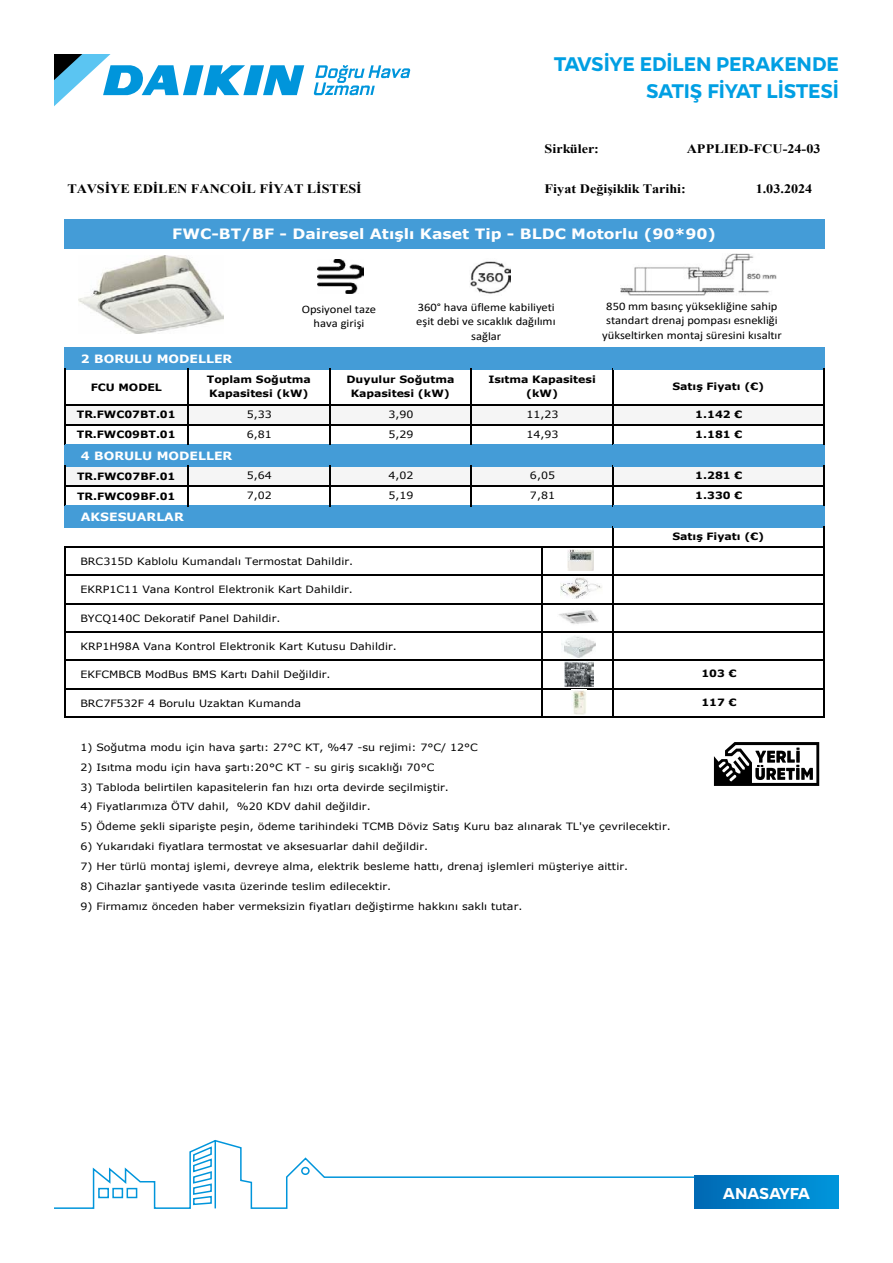
<style>
.page{position:relative;width:893px;height:1263px;background:#fff}
.page>*{position:absolute;margin:0;border:0;box-sizing:border-box;transform-origin:0 0}
.t1{font:600 22.5px/27px "Gentona";letter-spacing:-.02em;color:#009fe3;text-align:right}
.t2{font:600 18px "Gentona";letter-spacing:-.025em;color:#fff}
.t3{font:700 14.25px "Verdana";color:#fff;scale:1.1 1}
.t4{font:700 12.9px "Times New Roman";color:#000;scale:1.1 1}
.t5{font:11.55px/14.1px "Calibri";letter-spacing:-.005em;color:#000;scale:1.1 1}
.t6{font:11.4px/14.1px "Calibri";letter-spacing:-.005em;color:#000;text-align:center;scale:1.1 1}
.t7{font:700 11.4px "Verdana";color:#fff;scale:1.1 1}
.t8{font:10.05px "Verdana";letter-spacing:.005em;color:#000;scale:1.1 1}
.t9{font:700 10.05px/13.6px "Verdana";color:#000;scale:1.1 1}
</style>
<div class="page">
<div style="left:694px;top:1176px;width:145px;height:33px;background:linear-gradient(to right,#0069b3,#0097dc)"></div>
<svg style="left:54px;top:1140px;width:642px;height:69px"></svg>
<svg style="left:314px;top:65px;width:96px;height:30px"></svg>
<svg style="left:54px;top:54px;width:250px;height:52px"></svg>
<div style="left:65px;top:220px;width:759px;height:28px;background:#449cd7"></div>
<div style="left:65px;top:348px;width:759px;height:21px;background:#449cd7"></div>
<div style="left:65px;top:404px;width:759px;height:21px;background:#f5f5f5"></div>
<div style="left:65px;top:444px;width:759px;height:22px;background:#449cd7"></div>
<div style="left:65px;top:466px;width:759px;height:20px;background:#f5f5f5"></div>
<div style="left:65px;top:506px;width:759px;height:21px;background:#449cd7"></div>
<hr style="left:64px;top:219px;width:1px;height:30px;background:#449cd7">
<hr style="left:823px;top:221px;width:2px;height:28px;background:#449cd7">
<svg style="left:64px;top:347px;width:1px;height:22px"></svg>
<hr style="left:65px;top:369px;width:122px;height:1px;background:#449cd7">
<hr style="left:189px;top:369px;width:140px;height:1px;background:#449cd7">
<hr style="left:330px;top:369px;width:140px;height:1px;background:#449cd7">
<hr style="left:472px;top:369px;width:140px;height:1px;background:#449cd7">
<hr style="left:823px;top:349px;width:2px;height:20px;background:#449cd7">
<hr style="left:64px;top:369px;width:1px;height:76px;background:#000">
<hr style="left:823px;top:369px;width:2px;height:76px;background:#000">
<svg style="left:64px;top:445px;width:1px;height:20px"></svg>
<hr style="left:187px;top:369px;width:2px;height:76px;background:#000">
<hr style="left:329px;top:369px;width:1px;height:76px;background:#000">
<hr style="left:470px;top:369px;width:2px;height:76px;background:#000">
<hr style="left:612px;top:369px;width:1px;height:76px;background:#000">
<hr style="left:823px;top:445px;width:2px;height:20px;background:#449cd7">
<hr style="left:64px;top:465px;width:1px;height:41px;background:#000">
<hr style="left:65px;top:505px;width:122px;height:1px;background:#449cd7">
<hr style="left:189px;top:505px;width:140px;height:1px;background:#449cd7">
<hr style="left:330px;top:505px;width:140px;height:1px;background:#449cd7">
<hr style="left:472px;top:505px;width:140px;height:1px;background:#449cd7">
<hr style="left:823px;top:465px;width:2px;height:41px;background:#000">
<hr style="left:65px;top:526px;width:547px;height:2px;background:#449cd7">
<hr style="left:612px;top:465px;width:1px;height:41px;background:#000">
<hr style="left:823px;top:506px;width:2px;height:20px;background:#449cd7">
<svg style="left:64px;top:506px;width:1px;height:22px"></svg>
<hr style="left:65px;top:546px;width:406px;height:2px;background:#000">
<hr style="left:65px;top:575px;width:406px;height:1px;background:#000">
<hr style="left:65px;top:603px;width:406px;height:1px;background:#000">
<hr style="left:65px;top:631px;width:406px;height:2px;background:#000">
<hr style="left:65px;top:659px;width:406px;height:2px;background:#000">
<hr style="left:65px;top:688px;width:123px;height:1px;background:#000">
<hr style="left:65px;top:716px;width:123px;height:1px;background:#000">
<hr style="left:64px;top:546px;width:1px;height:171px;background:#000">
<hr style="left:823px;top:526px;width:2px;height:191px;background:#000">
<hr style="left:187px;top:465px;width:2px;height:41px;background:#000">
<hr style="left:329px;top:465px;width:1px;height:41px;background:#000">
<hr style="left:470px;top:465px;width:2px;height:41px;background:#000">
<hr style="left:612px;top:526px;width:1px;height:191px;background:#000">
<hr style="left:541px;top:548px;width:2px;height:169px;background:#000">
<hr style="left:65px;top:219px;width:760px;height:2px;background:#449cd7">
<hr style="left:65px;top:248px;width:760px;height:1px;background:#449cd7">
<hr style="left:65px;top:347px;width:760px;height:2px;background:#449cd7">
<hr style="left:613px;top:369px;width:210px;height:1px;background:#449cd7">
<hr style="left:65px;top:404px;width:760px;height:1px;background:#000">
<hr style="left:65px;top:424px;width:760px;height:1px;background:#000">
<hr style="left:65px;top:485px;width:760px;height:1px;background:#000">
<hr style="left:613px;top:505px;width:210px;height:1px;background:#449cd7">
<hr style="left:613px;top:526px;width:210px;height:2px;background:#449cd7">
<hr style="left:471px;top:546px;width:354px;height:2px;background:#000">
<hr style="left:471px;top:575px;width:354px;height:1px;background:#000">
<hr style="left:471px;top:603px;width:354px;height:1px;background:#000">
<hr style="left:471px;top:631px;width:354px;height:2px;background:#000">
<hr style="left:471px;top:659px;width:354px;height:2px;background:#000">
<hr style="left:188px;top:688px;width:637px;height:1px;background:#000">
<hr style="left:188px;top:716px;width:637px;height:1px;background:#000">
<img style="left:78px;top:256px;width:145px;height:78px">
<img style="left:318px;top:260px;width:46px;height:33px">
<img style="left:470px;top:261px;width:40px;height:33px">
<img style="left:620px;top:253px;width:157px;height:42px">
<img style="left:568px;top:549px;width:25px;height:21px">
<img style="left:560px;top:578px;width:42px;height:20px">
<img style="left:559px;top:610px;width:39px;height:14px">
<img style="left:561px;top:635px;width:34px;height:23px">
<img style="left:564px;top:662px;width:29px;height:24px">
<img style="left:573px;top:690px;width:13px;height:25px">
<svg style="left:714px;top:742px;width:105px;height:44px"></svg>
<h1 class="t1" style="left:554px;top:50px;width:287px">TAVSİYE EDİLEN PERAKENDE<br>SATIŞ FİYAT LİSTESİ</h1>
<p class="t4" style="left:545px;top:140px;width:51px">Sirküler:</p>
<p class="t4" style="left:687px;top:140px;width:123px">APPLIED-FCU-24-03</p>
<p class="t4" style="left:67px;top:180px;width:269px">TAVSİYE EDİLEN FANCOİL FİYAT LİSTESİ</p>
<p class="t4" style="left:545px;top:180px;width:130px">Fiyat Değişiklik Tarihi:</p>
<p class="t4" style="left:756px;top:180px;width:53px">1.03.2024</p>
<h3 class="t3" style="left:172px;top:224px;width:496px">FWC-BT/BF - Dairesel Atışlı Kaset Tip - BLDC Motorlu (90*90)</h3>
<p class="t6" style="left:302px;top:302px;width:69px">Opsiyonel taze hava girişi</p>
<p class="t5" style="left:606px;top:299px;width:157px">850 mm basınç yüksekliğine sahip standart drenaj pompası esnekliği</p>
<p class="t6" style="left:602px;top:328px;width:165px">yükseltirken montaj süresini kısaltır</p>
<p class="t6" style="left:416px;top:300px;width:128px;text-align:left">360° hava üfleme kabiliyeti eşit debi ve sıcaklık dağılımı</p>
<p class="t5" style="left:471px;top:329px;width:29px">sağlar</p>
<p class="t7" style="left:81px;top:351px;width:139px">2 BORULU MODELLER</p>
<p class="t9" style="left:91px;top:380px;width:66px">FCU MODEL</p>
<p class="t9" style="left:77px;top:404px;width:91px;line-height:20px">TR.FWC07BT.01<br>TR.FWC09BT.01</p>
<p class="t7" style="left:81px;top:447px;width:139px">4 BORULU MODELLER</p>
<p class="t9" style="left:77px;top:466px;width:91px;line-height:20px">TR.FWC07BF.01<br>TR.FWC09BF.01</p>
<p class="t7" style="left:81px;top:509px;width:95px">AKSESUARLAR</p>
<p class="t8" style="left:80px;top:554px;width:250px">BRC315D Kablolu Kumandalı Termostat Dahildir.</p>
<p class="t8" style="left:80px;top:583px;width:249px">EKRP1C11 Vana Kontrol Elektronik Kart Dahildir.</p>
<p class="t8" style="left:80px;top:611px;width:183px">BYCQ140C Dekoratif Panel Dahildir.</p>
<p class="t8" style="left:80px;top:639px;width:289px">KRP1H98A Vana Kontrol Elektronik Kart Kutusu Dahildir.</p>
<p class="t8" style="left:80px;top:668px;width:229px">EKFCMBCB ModBus BMS Kartı Dahil Değildir.</p>
<p class="t8" style="left:80px;top:696px;width:202px">BRC7F532F 4 Borulu Uzaktan Kumanda</p>
<p class="t8" style="left:80px;top:740px;width:363px">1) Soğutma modu için hava şartı: 27°C KT, %47 -su rejimi: 7°C/ 12°C</p>
<p class="t8" style="left:80px;top:760px;width:323px">2) Isıtma modu için hava şartı:20°C KT - su giriş sıcaklığı 70°C</p>
<p class="t8" style="left:80px;top:780px;width:337px">3) Tabloda belirtilen kapasitelerin fan hızı orta devirde seçilmiştir.</p>
<p class="t8" style="left:80px;top:800px;width:265px">4) Fiyatlarımıza ÖTV dahil, %20 KDV dahil değildir.</p>
<p class="t8" style="left:80px;top:820px;width:538px">5) Ödeme şekli siparişte peşin, ödeme tarihindeki TCMB Döviz Satış Kuru baz alınarak TL'ye çevrilecektir.</p>
<p class="t8" style="left:80px;top:840px;width:318px">6) Yukarıdaki fiyatlara termostat ve aksesuarlar dahil değildir.</p>
<p class="t8" style="left:80px;top:860px;width:499px">7) Her türlü montaj işlemi, devreye alma, elektrik besleme hattı, drenaj işlemleri müşteriye aittir.</p>
<p class="t8" style="left:80px;top:880px;width:284px">8) Cihazlar şantiyede vasıta üzerinde teslim edilecektir.</p>
<p class="t8" style="left:80px;top:900px;width:403px">9) Firmamız önceden haber vermeksizin fiyatları değiştirme hakkını saklı tutar.</p>
<p class="t9" style="left:207px;top:372px;width:96px">Toplam Soğutma<br>Kapasitesi (kW)</p>
<p class="t9" style="left:346px;top:372px;width:100px;text-align:center">Duyulur Soğutma<br>Kapasitesi (kW)</p>
<p class="t9" style="left:488px;top:372px;width:99px;text-align:center">Isıtma Kapasitesi (kW)</p>
<p class="t9" style="left:672px;top:379px;width:85px">Satış Fiyatı (€)</p>
<p class="t8" style="left:247px;top:407px;width:24px">5,33</p>
<p class="t8" style="left:388px;top:407px;width:24px">3,90</p>
<p class="t8" style="left:526px;top:407px;width:31px">11,23</p>
<p class="t9" style="left:695px;top:407px;width:44px">1.142 €</p>
<p class="t8" style="left:247px;top:427px;width:24px">6,81</p>
<p class="t8" style="left:388px;top:427px;width:24px">5,29</p>
<p class="t8" style="left:526px;top:427px;width:31px">14,93</p>
<p class="t9" style="left:695px;top:427px;width:44px">1.181 €</p>
<p class="t8" style="left:247px;top:468px;width:24px">5,64</p>
<p class="t8" style="left:388px;top:468px;width:24px">4,02</p>
<p class="t8" style="left:530px;top:468px;width:24px">6,05</p>
<p class="t9" style="left:695px;top:468px;width:44px">1.281 €</p>
<p class="t8" style="left:388px;top:488px;width:24px">5,19</p>
<p class="t8" style="left:530px;top:488px;width:24px">7,81</p>
<p class="t9" style="left:695px;top:488px;width:44px">1.330 €</p>
<p class="t8" style="left:247px;top:488px;width:24px">7,02</p>
<p class="t9" style="left:672px;top:529px;width:85px">Satış Fiyatı (€)</p>
<p class="t9" style="left:701px;top:667px;width:34px">103 €</p>
<p class="t9" style="left:701px;top:695px;width:34px">117 €</p>
<h2 class="t2" style="left:723px;top:1183px;width:89px">ANASAYFA</h2>
</div>
